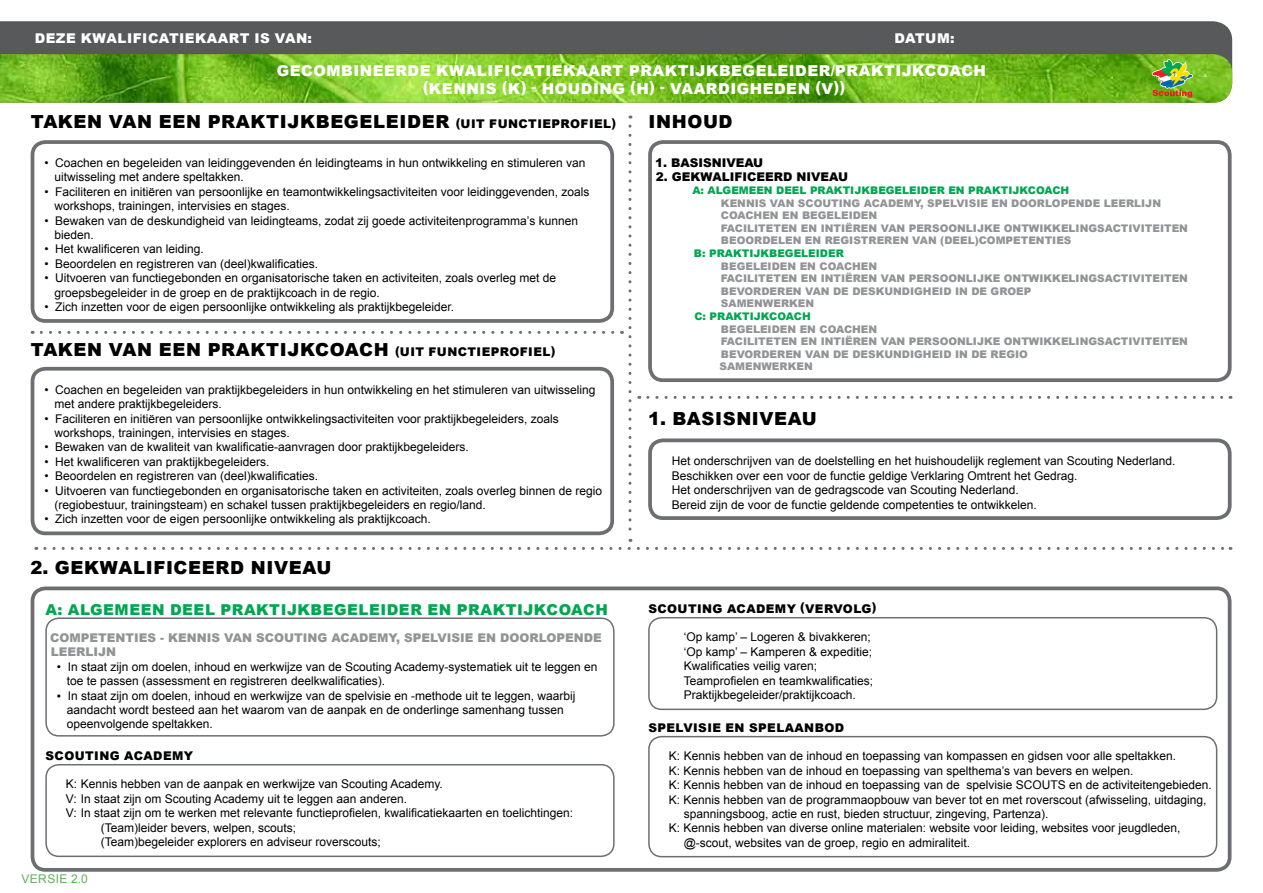
<style>
.page{position:relative;width:1263px;height:893px;background:#fff}
.page>*{position:absolute;margin:0;border:0;box-sizing:border-box;transform-origin:0 0}
.t1{font:900 18px "Arial";color:#000}
.t2{font:900 15px "Arial";letter-spacing:.035em;color:#fff}
.t3{font:900 15px "Arial";color:#00a651}
.t4{font:900 13.5px "Arial";color:#fff}
.t5{font:12px/14.4px "Arial";color:#000}
.t6{font:900 12px "Arial";letter-spacing:.035em;color:#000}
.t7{font:900 12px/14.4px "Arial";color:#919396}
.t8{font:900 12px "Arial";color:#000}
.t9{font:12px "Arial";color:#5bb355}
.t10{font:900 10.5px/12.6px "Arial";color:#919396}
.t11{font:900 10.5px "Arial";color:#00a651}
</style>
<div class="page">
<div style="left:0;top:21px;width:1232px;height:33px;background:#58595b"></div>
<img style="left:0;top:54px;width:1232px;height:49px">
<svg style="left:1152px;top:59px;width:41px;height:39px;background:#8aa844"></svg>
<div style="left:31px;top:586px;width:1200px;height:286px;border:4px solid #6d6e71;border-radius:13px"></div>
<div style="left:45px;top:617px;width:570px;height:120px;border:2px solid #6d6e71;border-radius:13px"></div>
<div style="left:45px;top:764px;width:570px;height:93px;border:2px solid #6d6e71;border-radius:13px"></div>
<div style="left:648px;top:617px;width:569px;height:93px;border:2px solid #6d6e71;border-radius:13px"></div>
<div style="left:648px;top:736px;width:569px;height:121px;border:2px solid #6d6e71;border-radius:13px"></div>
<svg style="left:32px;top:126px;width:1199px;height:424px"></svg>
<p class="t4" style="left:35px;top:28px;width:57px">DEZE KWALIFICATIEKAART</p>
<p class="t4" style="left:254px;top:28px;width:32px">IS VAN</p>
<p class="t4" style="left:308px;top:28px;width:6px">:</p>
<p class="t4" style="left:895px;top:28px;width:23px">DATUM</p>
<p class="t4" style="left:950px;top:28px;width:6px">:</p>
<p class="t2" style="left:277px;top:60px;width:26px">GECOMBINEERDE</p>
<p class="t2" style="left:436px;top:60px;width:140px">KWALIFICATIEKAART</p>
<p class="t2" style="left:629px;top:60px;width:13px">PRAKTIJKBEGELEIDER</p>
<p class="t2" style="left:831px;top:60px;width:17px">/PRAKTIJKCOACH</p>
<p class="t2" style="left:423px;top:78px;width:31px">(KENNIS</p>
<p class="t2" style="left:502px;top:78px;width:66px">(K) - HOUDING</p>
<p class="t2" style="left:630px;top:78px;width:64px">(H) - VAARDIGHEDEN</p>
<p class="t2" style="left:815px;top:76px;width:31px">(V))</p>
<h1 class="t1" style="left:31px;top:109px;width:15px">TAKEN</h1>
<h1 class="t1" style="left:109px;top:109px;width:15px">VAN</h1>
<h1 class="t1" style="left:159px;top:109px;width:15px">EEN</h1>
<h1 class="t1" style="left:208px;top:109px;width:15px">PRAKTIJKBEGELEIDER</h1>
<p class="t6" style="left:456px;top:115px;width:14px">(UIT</p>
<p class="t6" style="left:489px;top:115px;width:10px">FUNCTIEPROFIEL</p>
<p class="t6" style="left:611px;top:114px;width:6px">)</p>
<p class="t5" style="left:54px;top:156px;width:533px;text-indent:-10px">• Coachen en begeleiden van leidinggevenden én leidingteams in hun ontwikkeling en stimuleren van uitwisseling met andere speltakken.</p>
<p class="t5" style="left:54px;top:184px;width:537px;text-indent:-10px">• Faciliteren en initiëren van persoonlijke en teamontwikkelingsactiviteiten voor leidinggevenden, zoals workshops, trainingen, intervisies en stages.</p>
<p class="t5" style="left:54px;top:213px;width:525px;text-indent:-10px">• Bewaken van de deskundigheid van leidingteams, zodat zij goede activiteitenprogramma’s kunnen bieden.</p>
<p class="t5" style="left:44px;top:242px;width:161px">• Het kwalificeren van leiding.</p>
<p class="t5" style="left:44px;top:256px;width:275px">• Beoordelen en registreren van (deel)kwalificaties.</p>
<p class="t5" style="left:54px;top:271px;width:503px;text-indent:-10px">• Uitvoeren van functiegebonden en organisatorische taken en activiteiten, zoals overleg met de groepsbegeleider in de groep en de praktijkcoach in de regio.</p>
<p class="t5" style="left:44px;top:300px;width:411px">• Zich inzetten voor de eigen persoonlijke ontwikkeling als praktijkbegeleider.</p>
<h1 class="t1" style="left:31px;top:337px;width:15px">TAKEN</h1>
<h1 class="t1" style="left:109px;top:337px;width:15px">VAN</h1>
<h1 class="t1" style="left:159px;top:337px;width:15px">EEN</h1>
<h1 class="t1" style="left:208px;top:337px;width:15px">PRAKTIJKCOACH</h1>
<p class="t6" style="left:395px;top:343px;width:14px">(UIT</p>
<p class="t6" style="left:428px;top:343px;width:10px">FUNCTIEPROFIEL</p>
<p class="t6" style="left:551px;top:342px;width:6px">)</p>
<p class="t5" style="left:54px;top:382px;width:543px;text-indent:-10px">• Coachen en begeleiden van praktijkbegeleiders in hun ontwikkeling en het stimuleren van uitwisseling met andere praktijkbegeleiders.</p>
<p class="t5" style="left:54px;top:411px;width:506px;text-indent:-10px">• Faciliteren en initiëren van persoonlijke ontwikkelingsactiviteiten voor praktijkbegeleiders, zoals workshops, trainingen, intervisies en stages.</p>
<p class="t5" style="left:44px;top:440px;width:426px">• Bewaken van de kwaliteit van kwalificatie-aanvragen door praktijkbegeleiders.</p>
<p class="t5" style="left:44px;top:454px;width:226px">• Het kwalificeren van praktijkbegeleiders.</p>
<p class="t5" style="left:44px;top:469px;width:275px">• Beoordelen en registreren van (deel)kwalificaties.</p>
<p class="t5" style="left:54px;top:483px;width:549px;text-indent:-10px">• Uitvoeren van functiegebonden en organisatorische taken en activiteiten, zoals overleg binnen de regio (regiobestuur, trainingsteam) en schakel tussen praktijkbegeleiders en regio/land.</p>
<p class="t5" style="left:44px;top:512px;width:388px">• Zich inzetten voor de eigen persoonlijke ontwikkeling als praktijkcoach.</p>
<h1 class="t1" style="left:31px;top:554px;width:39px">2. GEKWALIFICEERD</h1>
<h1 class="t1" style="left:251px;top:554px;width:14px">NIVEAU</h1>
<p class="t3" style="left:46px;top:598px;width:36px">A: ALGEMEEN</p>
<p class="t3" style="left:170px;top:598px;width:12px">DEEL</p>
<p class="t3" style="left:221px;top:598px;width:13px">PRAKTIJKBEGELEIDER</p>
<p class="t3" style="left:428px;top:598px;width:42px">EN PRAKTIJKCOACH</p>
<p class="t7" style="left:50px;top:630px;width:553px">COMPETENTIES - KENNIS VAN SCOUTING ACADEMY, SPELVISIE EN DOORLOPENDE<br>LEERLIJN</p>
<p class="t5" style="left:67px;top:659px;width:532px;text-indent:-10px">• In staat zijn om doelen, inhoud en werkwijze van de Scouting Academy-systematiek uit te leggen en toe te passen (assessment en registreren deelkwalificaties).</p>
<p class="t5" style="left:67px;top:688px;width:510px;text-indent:-10px">▪ In staat zijn om doelen, inhoud en werkwijze van de spelvisie en -methode uit te leggen, waarbij aandacht wordt besteed aan het waarom van de aanpak en de onderlinge samenhang tussen opeenvolgende speltakken.</p>
<p class="t6" style="left:46px;top:747px;width:149px">SCOUTING ACADEMY</p>
<p class="t5" style="left:66px;top:777px;width:378px">K: Kennis hebben van de aanpak en werkwijze van Scouting Academy.</p>
<p class="t5" style="left:66px;top:791px;width:343px">V: In staat zijn om Scouting Academy uit te leggen aan anderen.</p>
<p class="t5" style="left:66px;top:806px;width:509px">V: In staat zijn om te werken met relevante functieprofielen, kwalificatiekaarten en toelichtingen:</p>
<p class="t5" style="left:101px;top:820px;width:197px">(Team)leider bevers, welpen, scouts;</p>
<p class="t5" style="left:101px;top:834px;width:282px">(Team)begeleider explorers en adviseur roverscouts;</p>
<p class="t9" style="left:21px;top:871px;width:68px">versi e 2.0</p>
<h1 class="t1" style="left:648px;top:109px;width:15px">INHOUD</h1>
<p class="t8" style="left:655px;top:154px;width:110px">1. BASISNIVEAU</p>
<p class="t8" style="left:656px;top:168px;width:194px">2. GEKWALIFICEERD NIVEAU</p>
<p class="t11" style="left:692px;top:183px;width:378px">A: ALGEMEEN DEEL PRAKTIJKBEGELEIDER EN PRAKTIJKCOACH</p>
<p class="t10" style="left:721px;top:196px;width:469px">KENNIS VAN SCOUTING ACADEMY, SPELVISIE EN DOORLOPENDE LEERLIJN COACHEN EN BEGELEIDEN<br>FACILITETEN EN INTIËREN VAN PERSOONLIJKE ONTWIKKELINGSACTIVITEITEN BEOORDELEN EN REGISTREREN VAN (DEEL)COMPETENTIES</p>
<p class="t11" style="left:694px;top:246px;width:151px">B: PRAKTIJKBEGELEIDER</p>
<p class="t10" style="left:721px;top:259px;width:469px">BEGELEIDEN EN COACHEN<br>FACILITETEN EN INTIËREN VAN PERSOONLIJKE ONTWIKKELINGSACTIVITEITEN BEVORDEREN VAN DE DESKUNDIGHEID IN DE GROEP<br>SAMENWERKEN</p>
<p class="t11" style="left:694px;top:309px;width:118px">C: PRAKTIJKCOACH</p>
<p class="t10" style="left:719px;top:322px;width:470px">BEGELEIDEN EN COACHEN<br>FACILITETEN EN INTIËREN VAN PERSOONLIJKE ONTWIKKELINGSACTIVITEITEN BEVORDEREN VAN DE DESKUNDIGHEID IN DE REGIO<br>SAMENWERKEN</p>
<h1 class="t1" style="left:648px;top:405px;width:39px">1. BASISNIVEAU</h1>
<p class="t5" style="left:672px;top:454px;width:505px">Het onderschrijven van de doelstelling en het huishoudelijk reglement van Scouting Nederland.<br>Beschikken over een voor de functie geldige Verklaring Omtrent het Gedrag.<br>Het onderschrijven van de gedragscode van Scouting Nederland.<br>Bereid zijn de voor de functie geldende competenties te ontwikkelen.</p>
<p class="t6" style="left:648px;top:600px;width:230px">SCOUTING ACADEMY (VERVOLG)</p>
<p class="t5" style="left:684px;top:630px;width:191px">‘Op kamp’ – Logeren &amp; bivakkeren; ‘Op kamp’ – Kamperen &amp; expeditie; Kwalificaties veilig varen; Teamprofielen en teamkwalificaties; Praktijkbegeleider/praktijkcoach.</p>
<p class="t6" style="left:648px;top:719px;width:197px">SPELVISIE EN SPELAANBOD</p>
<p class="t5" style="left:669px;top:749px;width:509px">K: Kennis hebben van de inhoud en toepassing van kompassen en gidsen voor alle speltakken.</p>
<p class="t5" style="left:669px;top:763px;width:466px">K: Kennis hebben van de inhoud en toepassing van spelthema’s van bevers en welpen.</p>
<p class="t5" style="left:669px;top:778px;width:544px">K: Kennis hebben van de inhoud en toepassing van de spelvisie SCOUTS en de activiteitengebieden.</p>
<p class="t5" style="left:669px;top:792px;width:539px">K: Kennis hebben van de programmaopbouw van bever tot en met roverscout (afwisseling, uitdaging,</p>
<p class="t5" style="left:684px;top:806px;width:366px">spanningsboog, actie en rust, bieden structuur, zingeving, Partenza).</p>
<p class="t5" style="left:669px;top:821px;width:513px">K: Kennis hebben van diverse online materialen: website voor leiding, websites voor jeugdleden,</p>
<p class="t5" style="left:684px;top:835px;width:288px">@-scout, websites van de groep, regio en admiraliteit.</p>
</div>
